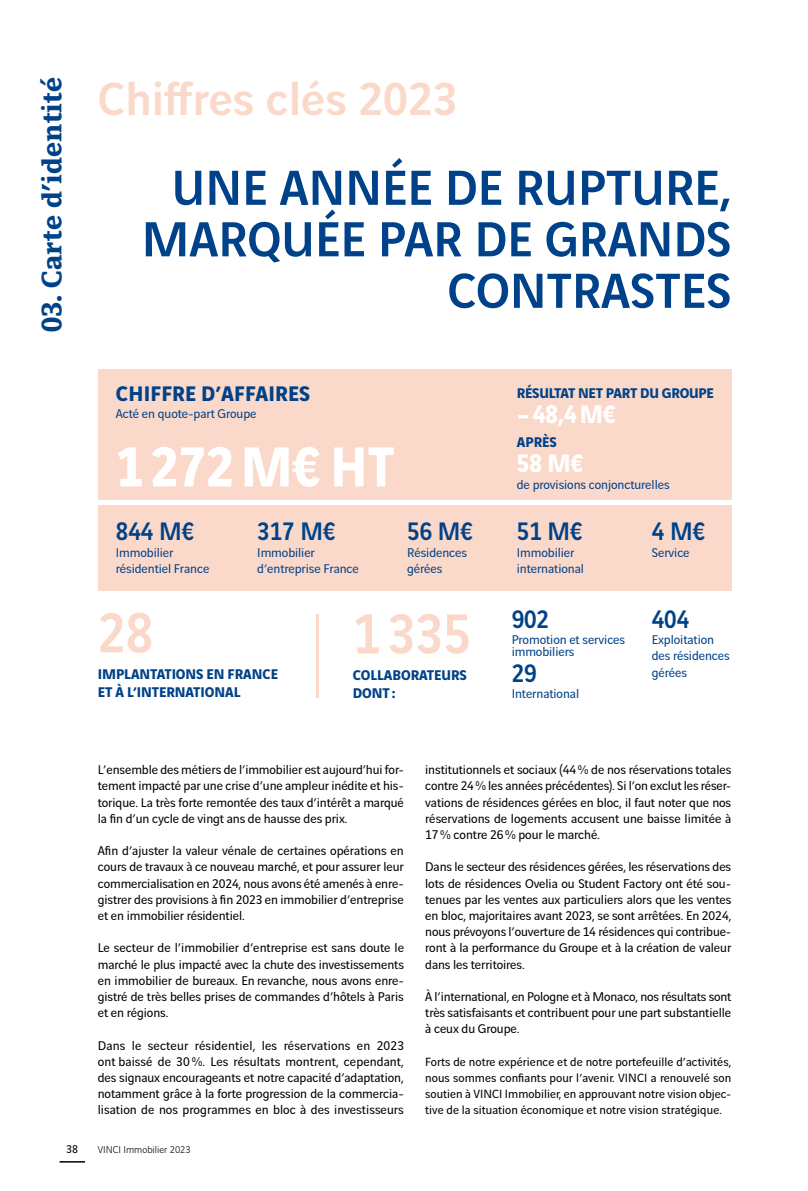
<style>
.page{position:relative;width:808px;height:1191px;background:#fff}
.page>*{position:absolute;margin:0;border:0;box-sizing:border-box;transform-origin:0 0}
.t1{font:700 60px "Vinci Sans";color:#fff;scale:.92 1}
.t2{font:500 60px "Vinci Sans";color:#fbd9ca;scale:.92 1}
.titre{font:500 52.5px/51.4px "Vinci Sans";color:#004289;text-align:right}
.t3{font:500 49.5px "Vinci Sans";color:#fbd9ca}
.roulette_big{font:700 30px "Vinci Serif";color:#004289}
.TC_noir{font:500 27px "Vinci Sans";color:#004289;scale:.92 1}
.t4{font:700 27px "Vinci Sans";color:#fff;scale:.92 1}
.TC_noir-2{font:700 22.5px "Vinci Sans";letter-spacing:.005em;color:#004289}
.TC_noir-3{font:700 15px/18px "Vinci Sans";letter-spacing:-.005em;color:#004289}
.TC_Justif_noir{font:13.5px/16.2px "Vinci Sans";letter-spacing:-.005em;color:#000;text-align:justify}
.TC_noir-4{font:13.5px/16.2px "Vinci Sans";letter-spacing:-.005em;color:#004289}
.TC_Justif_noir-2{font:12.75px/16.2px "Vinci Sans";letter-spacing:.005em;color:#000;text-align:justify}
.t5{font:12px "Vinci Sans";color:#000}
.t6{font:300 10.5px "Vinci Sans";color:#000}
</style>
<div class="page">
<div style="left:98px;top:369px;width:633px;height:221px;background:#fbd9ca"></div>
<div style="left:98px;top:500px;width:633px;height:5px;background:#fff"></div>
<hr style="left:316px;top:614px;width:2px;height:84px;background:#fbd9ca">
<svg style="left:60px;top:1161px;width:25px;height:1px"></svg>
<p class="roulette_big" style="left:30px;top:332px;width:257px;rotate:-90deg">03. Carte d’identité</p>
<p class="t3" style="left:98px;top:60px;width:361px">Chiffres clés 2023</p>
<p class="titre" style="left:142px;top:157px;width:591px">UNE ANNÉE DE RUPTURE,<br>MARQUÉE PAR DE GRANDS<br>CONTRASTES</p>
<p class="TC_noir-2" style="left:116px;top:376px;width:196px">CHIFFRE D’AFFAIRES</p>
<p class="TC_noir-4" style="left:116px;top:404px;width:142px">Acté en quote-part Groupe</p>
<p class="t1" style="left:116px;top:419px;width:305px">1272M€ HT</p>
<p class="TC_noir" style="left:116px;top:511px;width:87px">844 M€</p>
<p class="TC_noir-4" style="left:116px;top:543px;width:95px">Immobilier résidentiel France</p>
<p class="TC_noir" style="left:257px;top:511px;width:87px">317 M€</p>
<p class="TC_noir-4" style="left:257px;top:543px;width:103px">Immobilier d’entreprise France</p>
<p class="TC_noir" style="left:407px;top:511px;width:73px">56 M€</p>
<p class="TC_noir-4" style="left:407px;top:543px;width:61px">Résidences gérées</p>
<p class="t2" style="left:98px;top:586px;width:62px">28</p>
<p class="TC_noir-3" style="left:98px;top:663px;width:182px">IMPLANTATIONS EN FRANCE<br>ET À L’INTERNATIONAL</p>
<p class="t2" style="left:353px;top:587px;width:130px">1335</p>
<p class="TC_noir-3" style="left:353px;top:664px;width:115px">COLLABORATEURS<br>DONT:</p>
<p class="TC_noir-3" style="left:517px;top:382px;width:199px">RÉSULTAT NET PART DU GROUPE</p>
<p class="t4" style="left:517px;top:393px;width:109px">–48,4M€</p>
<p class="TC_noir-3" style="left:517px;top:431px;width:42px">APRÈS</p>
<p class="t4" style="left:517px;top:442px;width:74px">58 M€</p>
<p class="TC_noir-4" style="left:517px;top:475px;width:154px">de provisions conjoncturelles</p>
<p class="TC_noir" style="left:517px;top:511px;width:73px">51 M€</p>
<p class="TC_noir-4" style="left:517px;top:543px;width:69px">Immobilier international</p>
<p class="TC_noir" style="left:512px;top:598px;width:42px">902</p>
<p class="TC_noir-4" style="left:512px;top:632px;width:115px;line-height:12px">Promotion et services immobiliers</p>
<p class="TC_noir" style="left:512px;top:652px;width:29px">29</p>
<p class="TC_noir-4" style="left:512px;top:684px;width:69px">International</p>
<p class="TC_noir" style="left:652px;top:511px;width:60px">4 M€</p>
<p class="TC_noir-4" style="left:652px;top:543px;width:39px">Service</p>
<p class="TC_noir" style="left:652px;top:598px;width:42px">404</p>
<p class="TC_noir-4" style="left:652px;top:630px;width:79px">Exploitation des résidences gérées</p>
<p class="TC_Justif_noir" style="left:98px;top:760px;width:308px">L’ensemble des métiers de l’immobilier est aujourd’hui for&shy;tement impacté par une crise d’une ampleur inédite et his&shy;torique. La très forte remontée des taux d’intérêt a marqué la fin d’un cycle de vingt ans de hausse des prix.</p>
<p class="TC_Justif_noir" style="left:98px;top:841px;width:308px">Afin d’ajuster la valeur vénale de certaines opérations en cours de travaux à ce nouveau marché, et pour assurer leur commercialisation en 2024, nous avons été amenés à enre&shy;gistrer des provisions à fin 2023 en immobilier d’entreprise et en immobilier résidentiel.</p>
<p class="TC_Justif_noir" style="left:98px;top:938px;width:308px">Le secteur de l’immobilier d’entreprise est sans doute le marché le plus impacté avec la chute des investissements en immobilier de bureaux. En revanche, nous avons enre&shy;gistré de très belles prises de commandes d’hôtels à Paris et en régions.</p>
<p class="TC_Justif_noir" style="left:98px;top:1035px;width:308px">Dans le secteur résidentiel, les réservations en 2023 ont baissé de 30%. Les résultats montrent, cependant, des signaux encourageants et notre capacité d’adaptation, notamment grâce à la forte progression de la commercia&shy;lisation de nos programmes en bloc à des investisseurs</p>
<p class="TC_Justif_noir" style="left:425px;top:760px;width:308px">institutionnels et sociaux (44% de nos réservations totales contre 24% les années précédentes). Si l’on exclut les réser&shy;vations de résidences gérées en bloc, il faut noter que nos réservations de logements accusent une baisse limitée à 17% contre 26% pour le marché.</p>
<p class="TC_Justif_noir" style="left:425px;top:857px;width:308px">Dans le secteur des résidences gérées, les réservations des lots de résidences Ovelia ou Student Factory ont été sou&shy;tenues par les ventes aux particuliers alors que les ventes en bloc, majoritaires avant 2023, se sont arrêtées. En 2024, nous prévoyons l’ouverture de 14 résidences qui contribue&shy;ront à la performance du Groupe et à la création de valeur dans les territoires.</p>
<p class="TC_Justif_noir" style="left:425px;top:987px;width:308px">À l’international, en Pologne et à Monaco, nos résultats sont très satisfaisants et contribuent pour une part substantielle à ceux du Groupe.</p>
<p class="TC_Justif_noir-2" style="left:425px;top:1052px;width:308px">Forts de notre expérience et de notre portefeuille d’activités, nous sommes confiants pour l’avenir. VINCI a renouvelé son soutien à VINCI Immobilier, en approuvant notre vision objec&shy;tive de la situation économique et notre vision stratégique.</p>
<p class="t5" style="left:66px;top:1140px;width:13px">38</p>
<p class="t6" style="left:98px;top:1142px;width:94px">VINCI Immobilier 2023</p>
</div>
